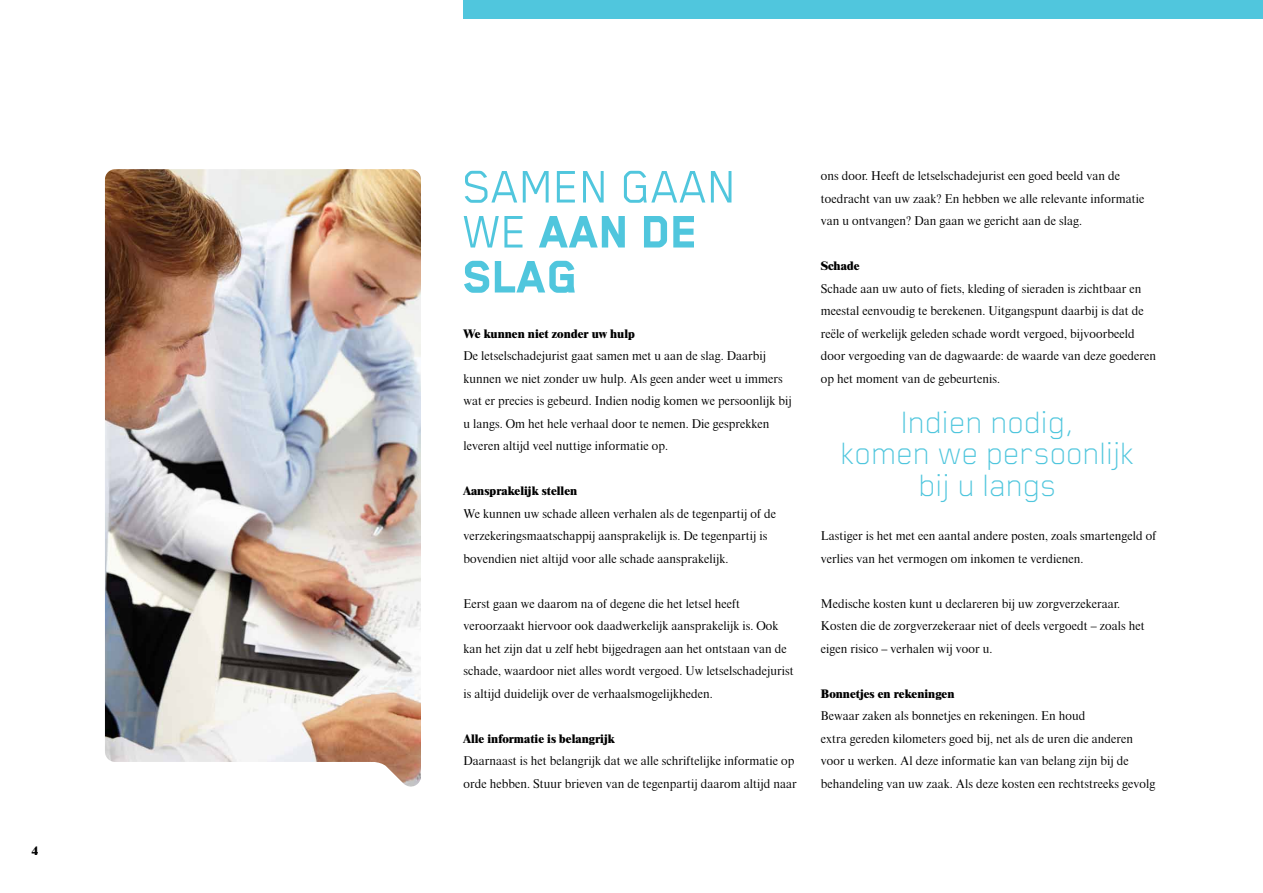
<style>
.page{position:relative;width:1263px;height:893px;background:#fff}
.page>*{position:absolute;margin:0;border:0;box-sizing:border-box;transform-origin:0 0}
.t1{font:52.5px/45px "Blender Pro";color:#50c6dd}
.t2{font:100 35.85px/31.5px "Blender Pro";color:#50c6dd;text-align:center}
.t3{font:12px/22.5px "Achmea Times Eighteen LT";color:#000}
.t4{font:800 12px "Achmea Times Eighteen LT";color:#000}
.s1{font-weight:800}
</style>
<div class="page">
<img style="left:105px;top:169px;width:316px;height:617px">
<div style="left:463px;top:0;width:800px;height:19px;background:#50c6dd"></div>
<p class="t4" style="left:32px;top:843px;width:8px">4</p>
<h1 class="t1" style="left:464px;top:163px;width:275px">Samen gaan we <span class="s1">AAN DE<br>SLAG</span></h1>
<p class="t4" style="left:463px;top:326px;width:173px">We kunnen niet zonder uw hulp</p>
<p class="t3" style="left:463px;top:344px;width:330px">De letselschadejurist gaat samen met u aan de slag. Daarbij kunnen we niet zonder uw hulp. Als geen ander weet u immers wat er precies is gebeurd. Indien nodig komen we persoonlijk bij u langs. Om het hele verhaal door te nemen. Die gesprekken leveren altijd veel nuttige informatie op.</p>
<p class="t4" style="left:463px;top:483px;width:115px">Aansprakelijk stellen</p>
<p class="t3" style="left:463px;top:502px;width:314px">We kunnen uw schade alleen verhalen als de tegenpartij of de verzekeringsmaatschappij aansprakelijk is. De tegenpartij is bovendien niet altijd voor alle schade aansprakelijk.</p>
<p class="t3" style="left:463px;top:592px;width:332px">Eerst gaan we daarom na of degene die het letsel heeft veroorzaakt hiervoor ook daadwerkelijk aansprakelijk is. Ook kan het zijn dat u zelf hebt bijgedragen aan het ontstaan van de schade, waardoor niet alles wordt vergoed. Uw letselschadejurist is altijd duidelijk over de verhaalsmogelijkheden.</p>
<p class="t4" style="left:463px;top:731px;width:153px">Alle informatie is belangrijk</p>
<p class="t3" style="left:463px;top:749px;width:335px">Daarnaast is het belangrijk dat we alle schriftelijke informatie op orde hebben. Stuur brieven van de tegenpartij daarom altijd naar</p>
<p class="t3" style="left:821px;top:164px;width:325px">ons door. Heeft de letselschadejurist een goed beeld van de toedracht van uw zaak? En hebben we alle relevante informatie van u ontvangen? Dan gaan we gericht aan de slag.</p>
<p class="t4" style="left:821px;top:258px;width:40px">Schade</p>
<p class="t3" style="left:821px;top:277px;width:337px">Schade aan uw auto of fiets, kleding of sieraden is zichtbaar en meestal eenvoudig te berekenen. Uitgangspunt daarbij is dat de reële of werkelijk geleden schade wordt vergoed, bijvoorbeeld door vergoeding van de dagwaarde: de waarde van deze goederen op het moment van de gebeurtenis.</p>
<h2 class="t2" style="left:842px;top:405px;width:295px">Indien nodig,<br>komen we persoonlijk bij u langs</h2>
<p class="t3" style="left:821px;top:524px;width:337px">Lastiger is het met een aantal andere posten, zoals smartengeld of verlies van het vermogen om inkomen te verdienen.</p>
<p class="t3" style="left:821px;top:592px;width:325px">Medische kosten kunt u declareren bij uw zorgverzekeraar.<br>Kosten die de zorgverzekeraar niet of deels vergoedt – zoals het eigen risico – verhalen wij voor u.</p>
<p class="t4" style="left:821px;top:686px;width:135px">Bonnetjes en rekeningen</p>
<p class="t3" style="left:821px;top:704px;width:336px">Bewaar zaken als bonnetjes en rekeningen. En houd<br>extra gereden kilometers goed bij, net als de uren die anderen voor u werken. Al deze informatie kan van belang zijn bij de behandeling van uw zaak. Als deze kosten een rechtstreeks gevolg</p>
</div>
